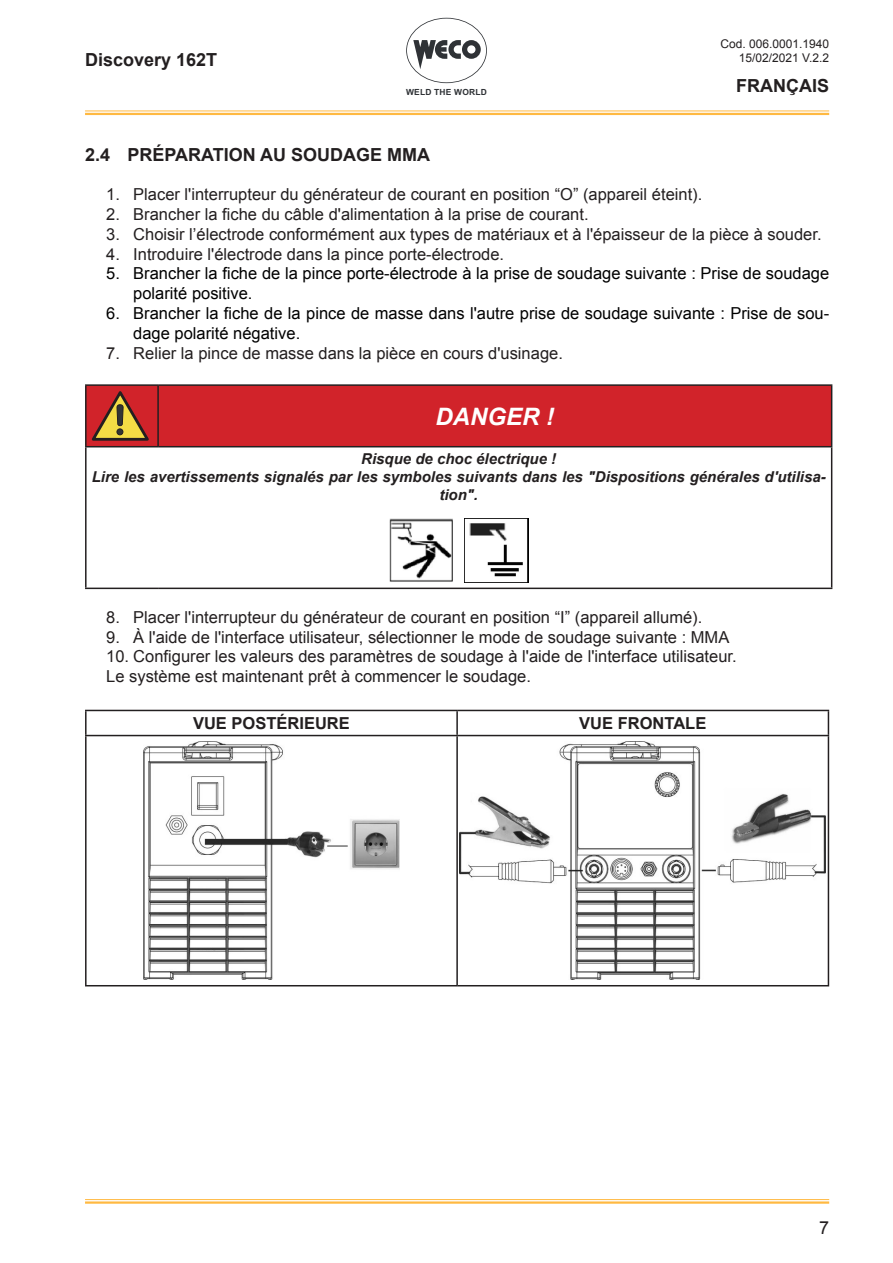
<style>
.page{position:relative;width:893px;height:1263px;background:#fff}
.page>*{position:absolute;margin:0;border:0;box-sizing:border-box;transform-origin:0 0}
.STILE_ATTENZIONE_-_T{font:italic 700 24px "Arial";color:#fff}
.t1{font:700 18px "Arial";color:#231f20}
.t2{font:18px "Arial";color:#231f20}
.STILE_TESTO_BASE_-_R{font:16.5px "Arial";color:#231f20}
.STILE_TESTO_BASE_-_R-2{font:16.5px/19.8px "Arial";color:#000}
.STILE_TESTO_BASE{font:700 16.5px "Arial";color:#231f20}
.STILE_ATTENZIONE_-_T-2{font:italic 700 15px/18px "Arial";color:#231f20;text-align:center}
.t3{font:12px "Arial";color:#231f20}
.t4{font:700 8.4px "Arial";letter-spacing:.02em;color:#2f3236}
</style>
<div class="page">
<svg style="left:406px;top:18px;width:81px;height:65px"></svg>
<hr style="left:85px;top:111px;width:744px;height:1px;background:#ffb941">
<hr style="left:85px;top:113px;width:744px;height:2px;background:#ffb941">
<hr style="left:85px;top:1199px;width:744px;height:1px;background:#ffb941">
<hr style="left:85px;top:1201px;width:744px;height:3px;background:#ffb941">
<div style="left:87px;top:386px;width:744px;height:60px;background:#d1232a"></div>
<hr style="left:157px;top:386px;width:2px;height:60px;background:#231f20">
<hr style="left:85px;top:446px;width:73px;height:1px;background:#231f20">
<hr style="left:158px;top:446px;width:674px;height:1px;background:#231f20">
<hr style="left:85px;top:384px;width:73px;height:2px;background:#231f20">
<hr style="left:85px;top:386px;width:2px;height:60px;background:#231f20">
<hr style="left:158px;top:384px;width:674px;height:2px;background:#231f20">
<hr style="left:831px;top:386px;width:1px;height:60px;background:#231f20">
<hr style="left:85px;top:447px;width:2px;height:141px;background:#231f20">
<hr style="left:831px;top:447px;width:1px;height:141px;background:#231f20">
<hr style="left:85px;top:588px;width:73px;height:1px;background:#231f20">
<hr style="left:158px;top:588px;width:674px;height:1px;background:#231f20">
<svg style="left:92px;top:391px;width:57px;height:50px;background:#b65b30"></svg>
<img style="left:389px;top:518px;width:64px;height:64px">
<img style="left:464px;top:518px;width:64px;height:64px">
<hr style="left:85px;top:710px;width:372px;height:1px;background:#231f20">
<hr style="left:85px;top:711px;width:2px;height:24px;background:#231f20">
<hr style="left:457px;top:710px;width:372px;height:1px;background:#231f20">
<hr style="left:456px;top:711px;width:2px;height:24px;background:#231f20">
<svg style="left:828px;top:711px;width:1px;height:24px"></svg>
<hr style="left:85px;top:735px;width:372px;height:1px;background:#231f20">
<hr style="left:85px;top:736px;width:2px;height:249px;background:#231f20">
<hr style="left:457px;top:735px;width:372px;height:1px;background:#231f20">
<hr style="left:456px;top:736px;width:2px;height:249px;background:#231f20">
<hr style="left:828px;top:736px;width:1px;height:249px;background:#231f20">
<hr style="left:85px;top:985px;width:372px;height:1px;background:#231f20">
<hr style="left:457px;top:985px;width:372px;height:1px;background:#231f20">
<img style="left:143px;top:741px;width:257px;height:239px">
<img style="left:460px;top:741px;width:366px;height:239px">
<p class="t3" style="left:720px;top:36px;width:110px">Cod. 006.0001.1940</p>
<p class="t1" style="left:85px;top:48px;width:134px">Discovery 162T</p>
<p class="t3" style="left:739px;top:50px;width:92px">15/02/2021 V.2.2</p>
<p class="t4" style="left:406px;top:87px;width:82px">WELD THE WORLD</p>
<p class="t1" style="left:736px;top:73px;width:94px">FRANÇAIS</p>
<p class="t1" style="left:85px;top:142px;width:347px">2.4 PRÉPARATION AU SOUDAGE MMA</p>
<p class="STILE_TESTO_BASE_-_R" style="left:106px;top:184px;width:597px">1. Placer l'interrupteur du générateur de courant en position “O” (appareil éteint).</p>
<p class="STILE_TESTO_BASE_-_R" style="left:106px;top:203px;width:484px">2. Brancher la fiche du câble d'alimentation à la prise de courant.</p>
<p class="STILE_TESTO_BASE_-_R" style="left:106px;top:223px;width:717px">3. Choisir l’électrode conformément aux types de matériaux et à l'épaisseur de la pièce à souder.</p>
<p class="STILE_TESTO_BASE_-_R" style="left:106px;top:243px;width:399px">4. Introduire l'électrode dans la pince porte-électrode.</p>
<p class="STILE_TESTO_BASE_-_R-2" style="left:133px;top:264px;width:697px;text-indent:-27px">5. Brancher la fiche de la pince porte-électrode à la prise de soudage suivante : Prise de soudage polarité positive.</p>
<p class="STILE_TESTO_BASE_-_R-2" style="left:133px;top:303px;width:697px;text-indent:-27px">6. Brancher la fiche de la pince de masse dans l'autre prise de soudage suivante : Prise de sou&shy;dage polarité négative.</p>
<p class="STILE_TESTO_BASE_-_R" style="left:106px;top:342px;width:458px">7. Relier la pince de masse dans la pièce en cours d'usinage.</p>
<p class="STILE_ATTENZIONE_-_T" style="left:436px;top:400px;width:120px">DANGER !</p>
<p class="STILE_ATTENZIONE_-_T-2" style="left:361px;top:450px;width:197px">Risque de choc électrique !</p>
<p class="STILE_ATTENZIONE_-_T-2" style="left:92px;top:468px;width:735px">Lire les avertissements signalés par les symboles suivants dans les "Dispositions générales d'utilisa&shy;tion".</p>
<p class="STILE_TESTO_BASE_-_R" style="left:106px;top:606px;width:597px">8. Placer l'interrupteur du générateur de courant en position “I” (appareil allumé).</p>
<p class="STILE_TESTO_BASE_-_R" style="left:106px;top:626px;width:625px">9. À l'aide de l'interface utilisateur, sélectionner le mode de soudage suivante : MMA</p>
<p class="STILE_TESTO_BASE_-_R" style="left:106px;top:646px;width:632px">10. Configurer les valeurs des paramètres de soudage à l'aide de l'interface utilisateur.</p>
<p class="STILE_TESTO_BASE_-_R" style="left:106px;top:665px;width:426px">Le système est maintenant prêt à commencer le soudage.</p>
<p class="STILE_TESTO_BASE" style="left:193px;top:712px;width:158px">VUE POSTÉRIEURE</p>
<p class="STILE_TESTO_BASE" style="left:579px;top:712px;width:129px">VUE FRONTALE</p>
<p class="t2" style="left:819px;top:1216px;width:12px">7</p>
</div>
